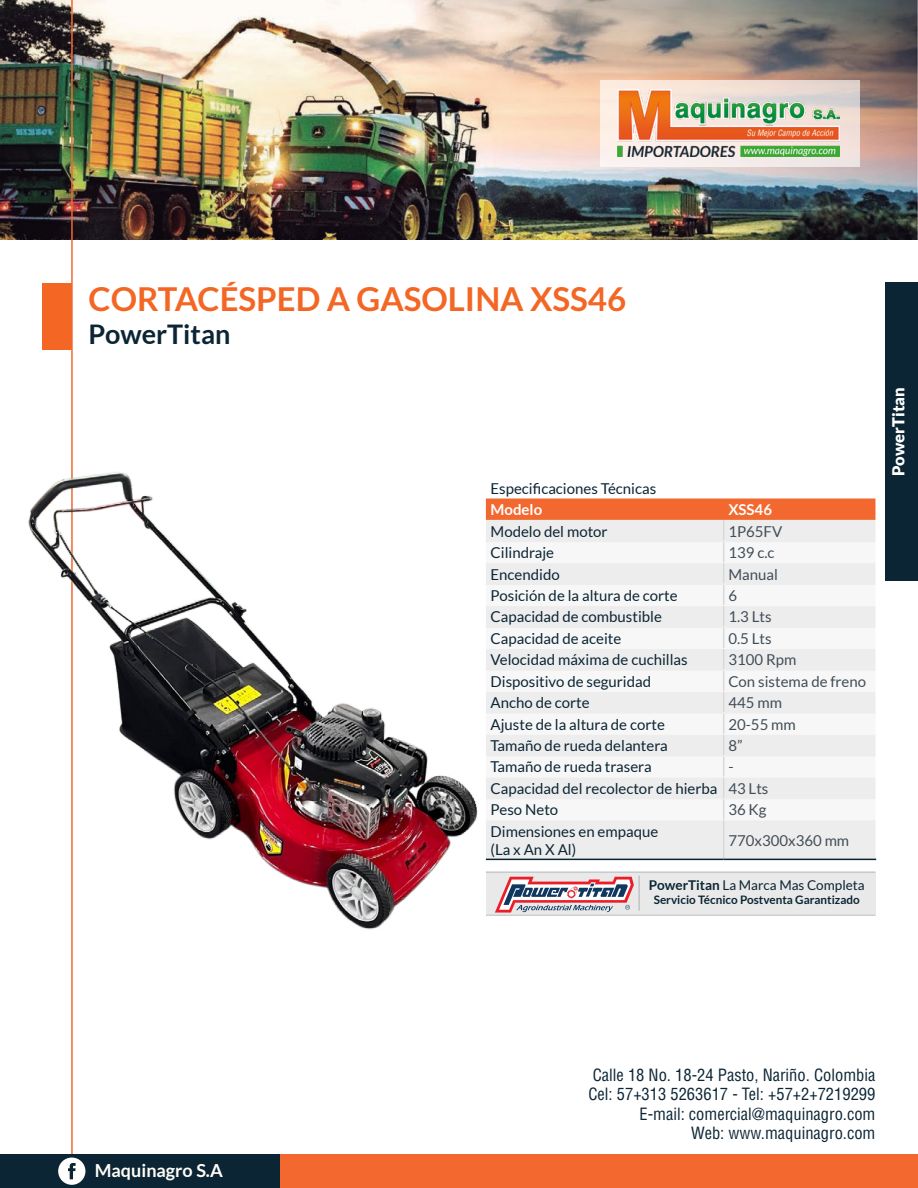
<style>
.page{position:relative;width:918px;height:1188px;background:#fff}
.page>*{position:absolute;margin:0;border:0;box-sizing:border-box;transform-origin:0 0}
.t1{font:700 33px "Lato";color:#f36623}
.t2{font:700 27px "Lato";color:#0c2534}
.t3{font:700 18px "Lato";color:#fffef8}
.t4{font:condensed 16.5px/19.5px "Helvetica LT Std";color:#0c2534;text-align:right}
.t5{font:900 16.5px "Lato";color:#fff}
.t6{font:15px/21.5px "Lato";color:#0c2534}
.t7{font:15px "Lato";color:#424d57}
.t8{font:700 15px "Lato";color:#fff}
.t9{font:13.5px "Lato";color:#0c2534}
.t10{font:700 11.7px "Lato";color:#0c2534}
.s1{color:#424d57}
.s2{font-weight:700}
</style>
<div class="page">
<img style="left:0;top:0;width:918px;height:240px">
<div style="left:43px;top:283px;width:29px;height:67px;background:#f36623"></div>
<div style="left:885px;top:282px;width:33px;height:299px;background:#0c2534"></div>
<svg style="left:600px;top:81px;width:260px;height:86px;background:#eee3dc"></svg>
<img style="left:617px;top:90px;width:222px;height:66px">
<div style="left:486px;top:821px;width:389px;height:38px;background:#ededed"></div>
<svg style="left:486px;top:498px;width:389px;height:322px"></svg>
<hr style="left:723px;top:820px;width:1px;height:39px;background:#d9d9d9">
<hr style="left:486px;top:541px;width:238px;height:1px;background:#ededed">
<hr style="left:724px;top:541px;width:151px;height:1px;background:#ededed">
<hr style="left:486px;top:583px;width:238px;height:2px;background:#ededed">
<hr style="left:724px;top:583px;width:151px;height:2px;background:#ededed">
<hr style="left:486px;top:626px;width:238px;height:2px;background:#ededed">
<hr style="left:724px;top:626px;width:151px;height:2px;background:#ededed">
<hr style="left:486px;top:669px;width:238px;height:2px;background:#ededed">
<hr style="left:724px;top:669px;width:151px;height:2px;background:#ededed">
<hr style="left:486px;top:712px;width:238px;height:2px;background:#ededed">
<hr style="left:724px;top:712px;width:151px;height:2px;background:#ededed">
<hr style="left:486px;top:755px;width:238px;height:1px;background:#ededed">
<hr style="left:724px;top:755px;width:151px;height:1px;background:#ededed">
<hr style="left:486px;top:798px;width:238px;height:1px;background:#ededed">
<hr style="left:724px;top:798px;width:151px;height:1px;background:#ededed">
<hr style="left:486px;top:563px;width:238px;height:1px;background:#f7f7f7">
<hr style="left:724px;top:563px;width:151px;height:1px;background:#f7f7f7">
<hr style="left:486px;top:605px;width:238px;height:1px;background:#f7f7f7">
<hr style="left:724px;top:605px;width:151px;height:1px;background:#f7f7f7">
<hr style="left:486px;top:648px;width:238px;height:1px;background:#f7f7f7">
<hr style="left:724px;top:648px;width:151px;height:1px;background:#f7f7f7">
<hr style="left:486px;top:691px;width:238px;height:1px;background:#f7f7f7">
<hr style="left:724px;top:691px;width:151px;height:1px;background:#f7f7f7">
<hr style="left:486px;top:734px;width:238px;height:1px;background:#f7f7f7">
<hr style="left:724px;top:734px;width:151px;height:1px;background:#f7f7f7">
<hr style="left:486px;top:777px;width:238px;height:1px;background:#f7f7f7">
<hr style="left:724px;top:777px;width:151px;height:1px;background:#f7f7f7">
<hr style="left:486px;top:820px;width:238px;height:1px;background:#f7f7f7">
<hr style="left:724px;top:820px;width:151px;height:1px;background:#f7f7f7">
<hr style="left:486px;top:859px;width:238px;height:1px;background:#0c2534">
<hr style="left:724px;top:859px;width:152px;height:1px;background:#0c2534">
<hr style="left:71px;top:0;width:2px;height:1177px;background:#f2682f">
<div style="left:486px;top:872px;width:389px;height:43px;background:#e9e9e9"></div>
<hr style="left:486px;top:915px;width:389px;height:1px;background:#0c2534">
<hr style="left:639px;top:876px;width:1px;height:35px;background:#0c2534">
<svg style="left:495px;top:877px;width:139px;height:36px"></svg>
<div style="left:0;top:1154px;width:918px;height:34px;background:#f2682f"></div>
<div style="left:0;top:1154px;width:280px;height:34px;background:#0c2534"></div>
<svg style="left:58px;top:1158px;width:27px;height:27px"></svg>
<img style="left:28px;top:465px;width:450px;height:470px">
<h1 class="t1" style="left:89px;top:281px;width:539px">CORTACÉSPED A GASOLINA XSS46</h1>
<h2 class="t2" style="left:89px;top:319px;width:143px">PowerTitan</h2>
<p class="t6" style="left:491px;top:478px;width:167px">Especificaciones Técnicas</p>
<p class="t8" style="left:491px;top:501px;width:53px">Modelo</p>
<p class="t8" style="left:728px;top:501px;width:45px">XSS46</p>
<p class="t6" style="left:491px;top:520px;width:119px">Modelo del motor</p>
<p class="t7" style="left:728px;top:523px;width:55px">1P65FV</p>
<p class="t6" style="left:491px;top:542px;width:65px">Cilindraje</p>
<p class="t7" style="left:728px;top:544px;width:48px">139 c.c</p>
<p class="t6" style="left:491px;top:563px;width:71px">Encendido</p>
<p class="t7" style="left:728px;top:566px;width:51px">Manual</p>
<p class="t6" style="left:491px;top:585px;width:189px">Posición de la altura de corte</p>
<p class="t7" style="left:728px;top:587px;width:10px">6</p>
<p class="t6" style="left:491px;top:606px;width:173px">Capacidad de combustible</p>
<p class="t7" style="left:728px;top:609px;width:45px">1.3 Lts</p>
<p class="t6" style="left:491px;top:628px;width:132px">Capacidad de aceite</p>
<p class="t7" style="left:728px;top:630px;width:45px">0.5 Lts</p>
<p class="t6" style="left:491px;top:649px;width:199px">Velocidad máxima de cuchillas</p>
<p class="t7" style="left:728px;top:652px;width:69px">3100 Rpm</p>
<p class="t6" style="left:491px;top:670px;width:162px">Dispositivo de seguridad</p>
<p class="t7" style="left:728px;top:673px;width:139px">Con sistema de freno</p>
<p class="t6" style="left:491px;top:692px;width:101px">Ancho de corte</p>
<p class="t7" style="left:728px;top:694px;width:55px">445 mm</p>
<p class="t6" style="left:491px;top:713px;width:176px">Ajuste de la altura de corte</p>
<p class="t7" style="left:728px;top:716px;width:69px">20-55 mm</p>
<p class="t6" style="left:491px;top:735px;width:179px">Tamaño de rueda delantera</p>
<p class="t7" style="left:728px;top:737px;width:16px">8”</p>
<p class="t6" style="left:491px;top:756px;width:163px">Tamaño de rueda trasera</p>
<p class="t6" style="left:491px;top:756px;width:279px;text-indent:238px"><span class="s1">-<br></span>Capacidad del recolector de hierba <span class="s1">43 Lts<br></span>Peso Neto</p>
<p class="t7" style="left:728px;top:802px;width:40px">36 Kg</p>
<p class="t6" style="left:491px;top:822px;width:169px;line-height:18px">Dimensiones en empaque (La x An X Al)</p>
<p class="t7" style="left:728px;top:832px;width:122px">770x300x360 mm</p>
<p class="t9" style="left:649px;top:878px;width:217px"><span class="s2">PowerTitan</span> La Marca Mas Completa</p>
<p class="t10" style="left:654px;top:893px;width:208px">Servicio Técnico Postventa Garantizado</p>
<p class="t5" style="left:889px;top:476px;width:90px;rotate:-90deg">PowerTitan</p>
<p class="t3" style="left:95px;top:1160px;width:129px">Maquinagro S.A</p>
<p class="t4" style="left:588px;top:1065px;width:289px">Calle 18 No. 18-24 Pasto, Nariño. Colombia Cel: 57+313 5263617 - Tel: +57+2+7219299<br>E-mail: comercial@maquinagro.com<br>Web: www.maquinagro.com</p>
</div>
